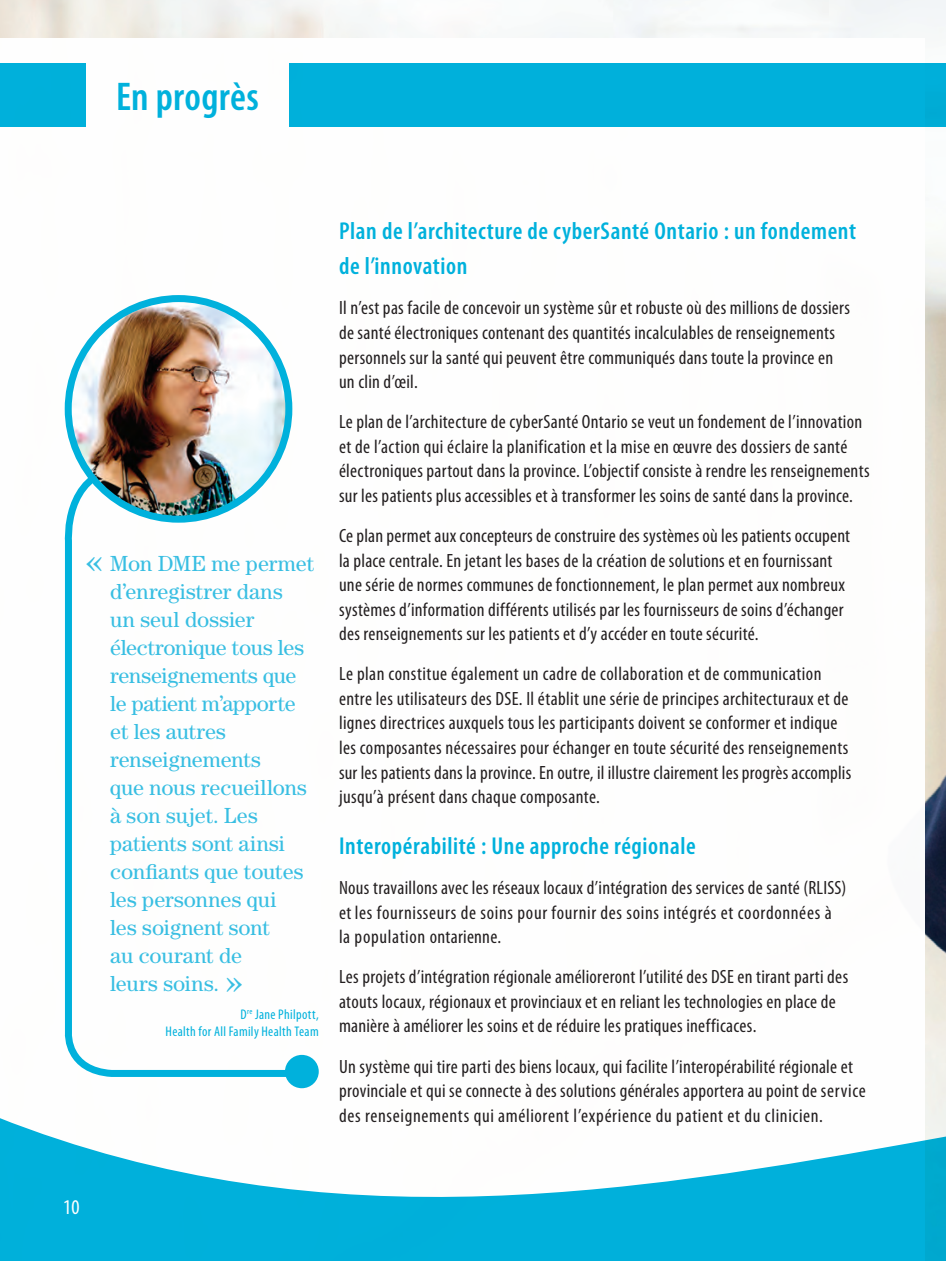
<style>
.page{position:relative;width:946px;height:1261px;background:#fff}
.page>*{position:absolute;margin:0;border:0;box-sizing:border-box;transform-origin:0 0}
.titles{font:600 condensed 40.25px "Myriad Pro";letter-spacing:.01em;color:#00b1dc}
.headers{font:600 condensed 24.5px/35px "Myriad Pro";letter-spacing:.025em;color:#00b1dc}
.qoute{font:21.88px/28px "Century";letter-spacing:-.005em;color:#38bee2}
.t1{font:condensed 21px "Myriad Pro";color:#fff}
.body{font:condensed 19.25px/24.5px "Myriad Pro";letter-spacing:.015em;color:#231f20}
.quote_name{font:condensed 14px/17.5px "Myriad Pro";letter-spacing:.025em;color:#00b1dc;text-align:right}
.s1{font-size:38.5px}
</style>
<div class="page">
<img style="left:0;top:0;width:945px;height:998px">
<div style="left:0;top:38px;width:924px;height:1222px;background:#fff"></div>
<svg style="left:0;top:998px;width:945px;height:262px"></svg>
<svg style="left:61px;top:460px;width:238px;height:620px"></svg>
<div style="left:285px;top:1054px;width:34px;height:34px;background:#00b1dc;border-radius:50%"></div>
<img style="left:68px;top:298px;width:221px;height:221px;border-radius:110px">
<div style="left:65px;top:295px;width:227px;height:227px;border:7px solid #00b1dc;border-radius:50%"></div>
<div style="left:289px;top:63px;width:656px;height:63px;background:#00b1dc"></div>
<div style="left:0;top:63px;width:86px;height:63px;background:#00b1dc"></div>
<p class="titles" style="left:116px;top:74px;width:144px">En progrès</p>
<p class="qoute" style="left:110px;top:549px;width:205px;text-indent:-26px"><span class="s1">«</span> Mon DME me permet d’enregistrer dans<br>un seul dossier électronique tous les renseignements que le patient m’apporte et les autres renseignements<br>que nous recueillons à son sujet. Les patients sont ainsi confiants que toutes les personnes qui<br>les soignent sont<br>au courant de<br>leurs soins. <span class="s1">»</span></p>
<p class="quote_name" style="left:165px;top:1005px;width:155px">D<sup>re</sup> Jane Philpott,<br>Health for All Family Health Team</p>
<p class="headers" style="left:339px;top:214px;width:518px">Plan de l’architecture de cyberSanté Ontario : un fondement de l’innovation</p>
<p class="body" style="left:339px;top:296px;width:512px">Il n’est pas facile de concevoir un système sûr et robuste où des millions de dossiers de santé électroniques contenant des quantités incalculables de renseignements personnels sur la santé qui peuvent être communiqués dans toute la province en un clin d’œil.</p>
<p class="body" style="left:339px;top:410px;width:532px">Le plan de l’architecture de cyberSanté Ontario se veut un fondement de l’innovation et de l’action qui éclaire la planification et la mise en œuvre des dossiers de santé électroniques partout dans la province. L’objectif consiste à rendre les renseignements sur les patients plus accessibles et à transformer les soins de santé dans la province.</p>
<p class="body" style="left:339px;top:524px;width:512px">Ce plan permet aux concepteurs de construire des systèmes où les patients occupent la place centrale. En jetant les bases de la création de solutions et en fournissant une série de normes communes de fonctionnement, le plan permet aux nombreux systèmes d’information différents utilisés par les fournisseurs de soins d’échanger des renseignements sur les patients et d’y accéder en toute sécurité.</p>
<p class="body" style="left:339px;top:662px;width:513px">Le plan constitue également un cadre de collaboration et de communication entre les utilisateurs des DSE. Il établit une série de principes architecturaux et de lignes directrices auxquels tous les participants doivent se conformer et indique les composantes nécessaires pour échanger en toute sécurité des renseignements sur les patients dans la province. En outre, il illustre clairement les progrès accomplis jusqu’à présent dans chaque composante.</p>
<p class="headers" style="left:339px;top:828px;width:358px">Interopérabilité : Une approche régionale</p>
<p class="body" style="left:339px;top:875px;width:509px">Nous travaillons avec les réseaux locaux d’intégration des services de santé (RLISS) et les fournisseurs de soins pour fournir des soins intégrés et coordonnées à la population ontarienne.</p>
<p class="body" style="left:339px;top:965px;width:510px">Les projets d’intégration régionale amélioreront l’utilité des DSE en tirant parti des atouts locaux, régionaux et provinciaux et en reliant les technologies en place de manière à améliorer les soins et de réduire les pratiques inefficaces.</p>
<p class="body" style="left:339px;top:1054px;width:528px">Un système qui tire parti des biens locaux, qui facilite l’interopérabilité régionale et provinciale et qui se connecte à des solutions générales apportera au point de service des renseignements qui améliorent l’expérience du patient et du clinicien.</p>
<p class="t1" style="left:63px;top:1195px;width:18px">10</p>
</div>
